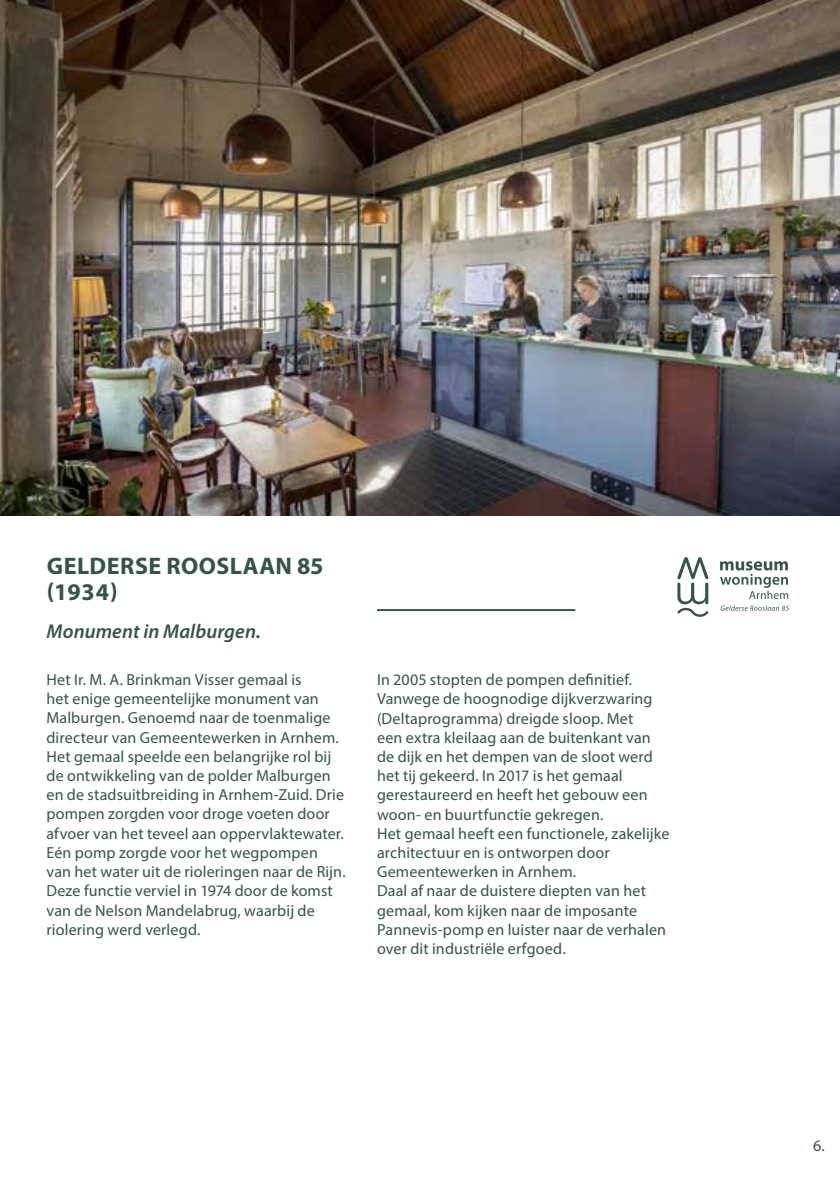
<style>
.page{position:relative;width:840px;height:1191px;background:#fff}
.page>*{position:absolute;margin:0;border:0;box-sizing:border-box;transform-origin:0 0}
.t1{font:700 24px/26px "Myriad Pro";letter-spacing:.02em;color:#355448}
.t2{font:italic 600 20px "Myriad Pro";letter-spacing:.005em;color:#355448}
.t3{font:16px/19.2px "Myriad Pro";letter-spacing:.01em;color:#355448}
</style>
<div class="page">
<img style="left:0;top:0;width:839px;height:516px">
<svg style="left:720px;top:605px;width:68px;height:6px"></svg>
<svg style="left:720px;top:561px;width:67px;height:38px"></svg>
<svg style="left:677px;top:557px;width:31px;height:60px"></svg>
<hr style="left:377px;top:609px;width:198px;height:2px;background:#355448">
<h1 class="t1" style="left:47px;top:552px;width:278px">GELDERSE ROOSLAAN 85 (1934)</h1>
<p class="t2" style="left:46px;top:618px;width:216px">Monument in Malburgen.</p>
<p class="t3" style="left:46px;top:670px;width:300px">Het Ir. M. A. Brinkman Visser gemaal is<br>het enige gemeentelijke monument van Malburgen. Genoemd naar de toenmalige directeur van Gemeentewerken in Arnhem.<br>Het gemaal speelde een belangrijke rol bij de ontwikkeling van de polder Malburgen en de stadsuitbreiding in Arnhem-Zuid. Drie pompen zorgden voor droge voeten door afvoer van het teveel aan oppervlaktewater.<br>Eén pomp zorgde voor het wegpompen van het water uit de rioleringen naar de Rijn.<br>Deze functie verviel in 1974 door de komst van de Nelson Mandelabrug, waarbij de riolering werd verlegd.</p>
<p class="t3" style="left:377px;top:670px;width:293px">In 2005 stopten de pompen definitief.<br>Vanwege de hoognodige dijkverzwaring (Deltaprogramma) dreigde sloop. Met<br>een extra kleilaag aan de buitenkant van de dijk en het dempen van de sloot werd het tij gekeerd. In 2017 is het gemaal gerestaureerd en heeft het gebouw een woon- en buurtfunctie gekregen.<br>Het gemaal heeft een functionele, zakelijke architectuur en is ontworpen door Gemeentewerken in Arnhem.<br>Daal af naar de duistere diepten van het gemaal, kom kijken naar de imposante Pannevis-pomp en luister naar de verhalen over dit industriële erfgoed.</p>
<p class="t3" style="left:812px;top:1135px;width:13px">6.</p>
</div>
